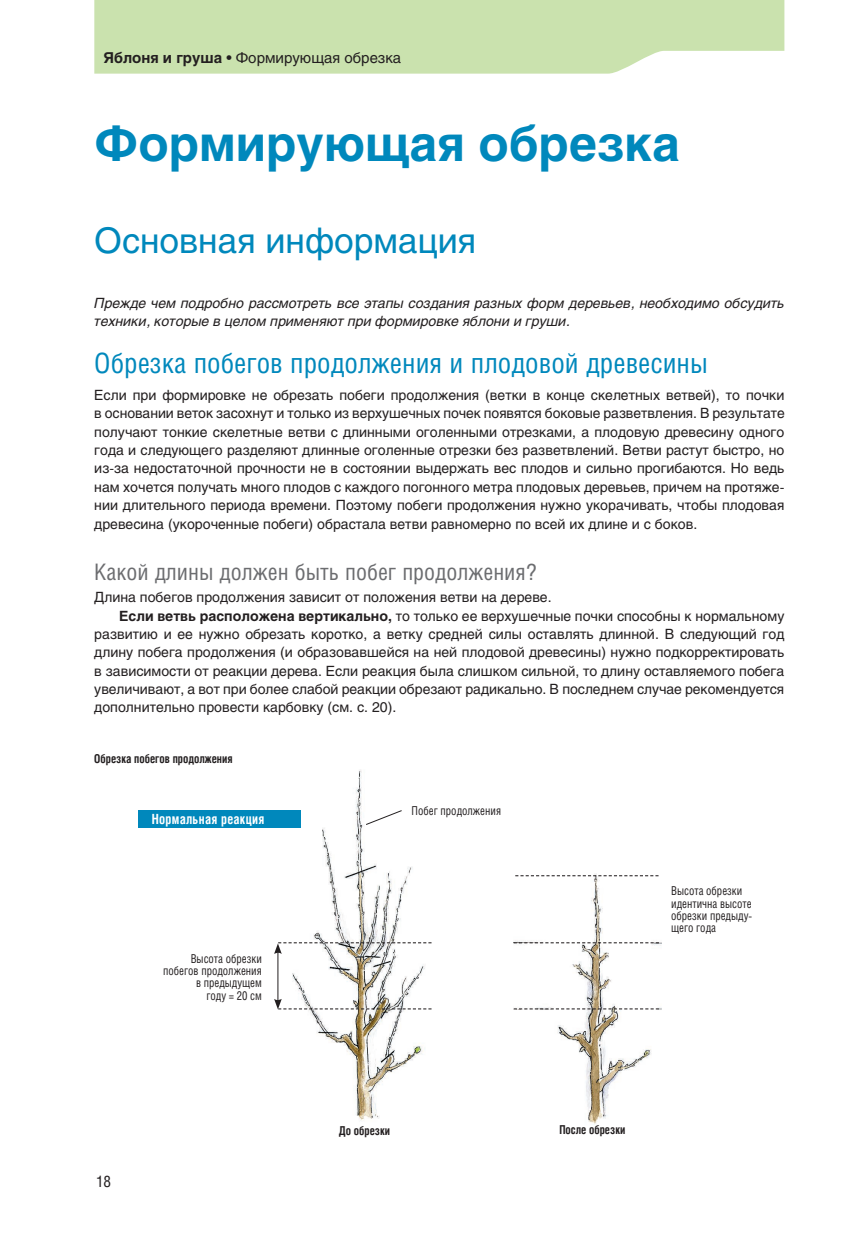
<style>
.page{position:relative;width:844px;height:1241px;background:#fff}
.page>*{position:absolute;margin:0;border:0;box-sizing:border-box;transform-origin:0 0}
.t1{font:700 49px "Helios";color:#0088bc}
.t2{font:35px "Helios";color:#0088bc}
.t3{font:28px "Helios Cond";color:#0088bc}
.t4{font:22.75px "Helios Cond";color:#6c6d70}
.t5{font:15.75px "Helios Cond";color:#231f20}
.t6{font:14.88px "Helios";color:#231f20}
.t7{font:14px/18.4px "Helios";color:#231f20;text-align:justify}
.t8{font:italic 14px/18.4px "Helios";color:#231f20}
.t9{font:700 14px "Helios Cond";letter-spacing:.025em;color:#fff;scale:.91 1}
.t10{font:12.25px/12.2px "Helios Cond";color:#231f20;text-align:right;scale:.91 1}
.t11{font:700 12.25px "Helios Cond";color:#231f20;scale:.91 1}
.s1{font-weight:700}
</style>
<div class="page">
<svg style="left:94px;top:0;width:690px;height:74px;background:#cde4b3"></svg>
<img style="left:280px;top:770px;width:152px;height:350px">
<hr style="left:277px;top:951px;width:1px;height:50px;background:#231f20">
<img style="left:513px;top:873px;width:148px;height:251px">
<svg style="left:513px;top:942px;width:145px;height:1px"></svg>
<svg style="left:513px;top:1008px;width:145px;height:1px"></svg>
<svg style="left:515px;top:875px;width:143px;height:1px"></svg>
<div style="left:138px;top:810px;width:162px;height:17px;background:#0088bc"></div>
<svg style="left:274px;top:942px;width:157px;height:11px"></svg>
<svg style="left:274px;top:998px;width:157px;height:11px"></svg>
<svg style="left:365px;top:809px;width:37px;height:16px"></svg>
<div style="left:410px;top:786px;width:99px;height:47px;background:#fff"></div>
<p class="t6" style="left:103px;top:48px;width:299px"><span class="s1">Яблоня и груша</span> • Формирующая обрезка</p>
<h1 class="t1" style="left:94px;top:115px;width:587px">Формирующая обрезка</h1>
<h2 class="t2" style="left:94px;top:219px;width:383px">Основная информация</h2>
<p class="t8" style="left:94px;top:293px;width:691px">Прежде чем подробно рассмотреть все этапы создания разных форм деревьев, необходимо обсудить техники, которые в целом применяют при формировке яблони и груши.</p>
<h3 class="t3" style="left:94px;top:346px;width:614px">Обрезка побегов продолжения и плодовой древесины</h3>
<p class="t7" style="left:94px;top:385px;width:691px">Если при формировке не обрезать побеги продолжения (ветки в конце скелетных ветвей), то почки в основании веток засохнут и только из верхушечных почек появятся боковые разветвления. В результате получают тонкие скелетные ветви с длинными оголенными отрезками, а плодовую древесину одного года и следующего разделяют длинные оголенные отрезки без разветвлений. Ветви растут быстро, но из-за недостаточной прочности не в состоянии выдержать вес плодов и сильно прогибаются. Но ведь нам хочется получать много плодов с каждого погонного метра плодовых деревьев, причем на протяже&shy;нии длительного периода времени. Поэтому побеги продолжения нужно укорачивать, чтобы плодовая древесина (укороченные побеги) обрастала ветви равномерно по всей их длине и с боков.</p>
<h3 class="t4" style="left:94px;top:558px;width:444px">Какой длины должен быть побег продолжения?</h3>
<p class="t7" style="left:94px;top:587px;width:458px">Длина побегов продолжения зависит от положения ветви на дереве.</p>
<p class="t7" style="left:119px;top:606px;width:666px"><span class="s1">Если ветвь расположена вертикально,</span> то только ее верхушечные почки способны к нормальному</p>
<p class="t7" style="left:94px;top:624px;width:691px">развитию и ее нужно обрезать коротко, а ветку средней силы оставлять длинной. В следующий год</p>
<p class="t7" style="left:94px;top:643px;width:691px">длину побега продолжения (и образовавшейся на ней плодовой древесины) нужно подкорректировать</p>
<p class="t7" style="left:94px;top:661px;width:691px">в зависимости от реакции дерева. Если реакция была слишком сильной, то длину оставляемого побега</p>
<p class="t7" style="left:94px;top:679px;width:691px">увеличивают, а вот при более слабой реакции обрезают радикально. В последнем случае рекомендуется</p>
<p class="t7" style="left:94px;top:698px;width:303px">дополнительно провести карбовку (см. с. 20).</p>
<p class="t11" style="left:94px;top:751px;width:153px">Обрезка побегов продолжения</p>
<p class="t9" style="left:152px;top:810px;width:125px">Нормальная реакция</p>
<p class="t10" style="left:163px;top:952px;width:110px">Высота обрезки побегов продолжения в предыдущем<br>году = 20 см</p>
<p class="t5" style="left:96px;top:1171px;width:17px">18</p>
<p class="t10" style="left:411px;top:803px;width:100px">Побег продолжения</p>
<p class="t10" style="left:671px;top:884px;width:90px;text-align:left">Высота обрезки идентична высоте обрезки предыду&shy;щего года</p>
<p class="t11" style="left:339px;top:1123px;width:58px">До обрезки</p>
<p class="t11" style="left:559px;top:1122px;width:74px">После обрезки</p>
</div>
